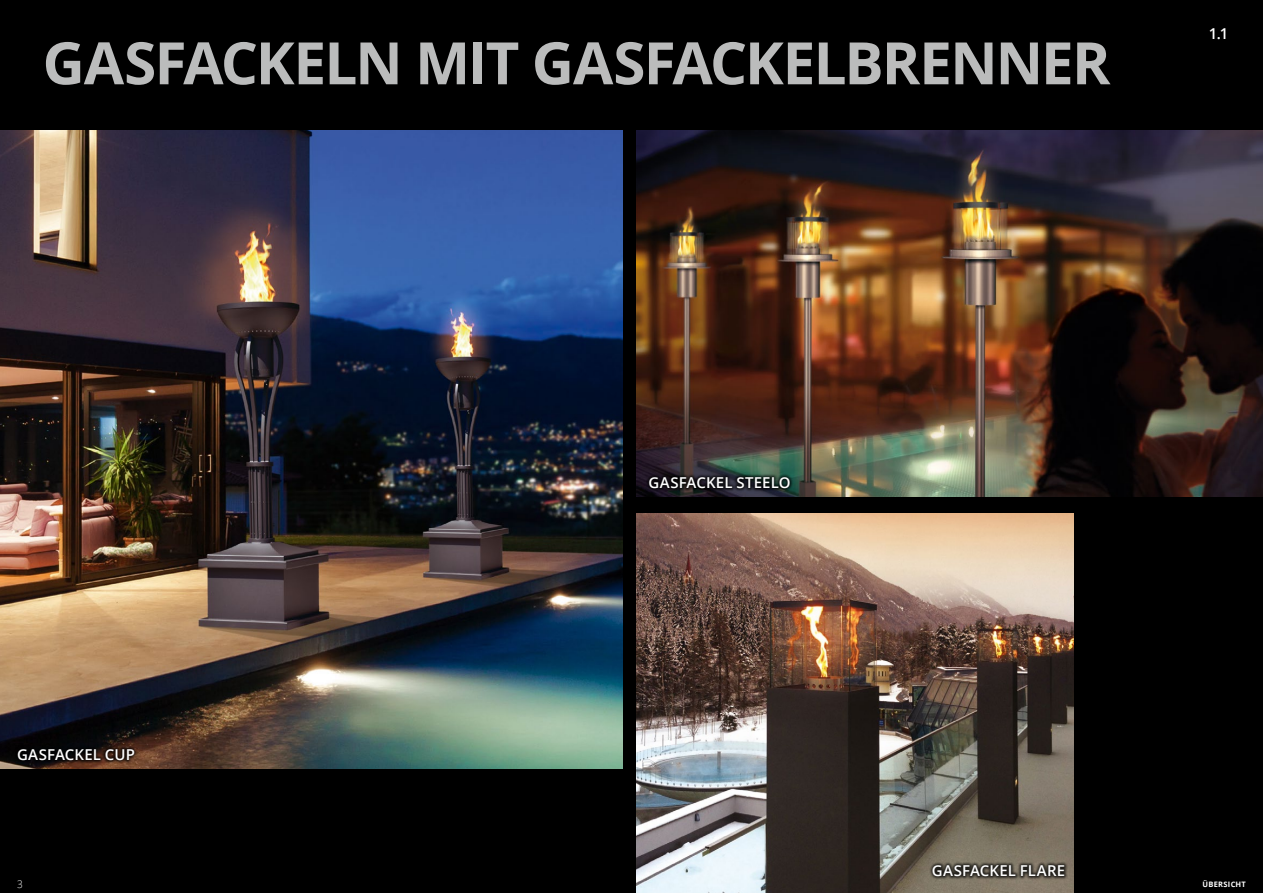
<style>
.page{position:relative;width:1263px;height:893px;background:#000}
.page>*{position:absolute;margin:0;border:0;box-sizing:border-box;transform-origin:0 0}
.t1{font:700 58.5px "Open Sans";letter-spacing:-.03em;color:#bbbcbc}
.t2{font:600 15px "Open Sans";letter-spacing:.01em;color:#fff}
.t3{font:300 10.5px "Open Sans";color:#fff;scale:.95 1}
.t4{font:700 7.5px "Open Sans";letter-spacing:.03em;color:#fff}
</style>
<div class="page">
<img style="left:0;top:131px;width:623px;height:638px">
<img style="left:637px;top:131px;width:626px;height:365px">
<img style="left:637px;top:513px;width:437px;height:380px">
<div style="left:646px;top:474px;width:148px;height:18px;background:#000;opacity:.75"></div>
<div style="left:14px;top:746px;width:124px;height:18px;background:#000;opacity:.75"></div>
<div style="left:929px;top:861px;width:139px;height:19px;background:#000;opacity:.75"></div>
<h1 class="t1" style="left:43px;top:22px;width:1069px">GASFACKELN MIT GASFACKELBRENNER</h1>
<p class="t2" style="left:1209px;top:24px;width:21px">1.1</p>
<p class="t2" style="left:17px;top:744px;width:119px">GASFACKEL CUP</p>
<p class="t2" style="left:648px;top:472px;width:144px">GASFACKEL STEELO</p>
<p class="t2" style="left:932px;top:860px;width:135px">GASFACKEL FLARE</p>
<p class="t3" style="left:17px;top:877px;width:7px">3</p>
<p class="t4" style="left:1202px;top:879px;width:45px">ÜBERSICHT</p>
</div>
